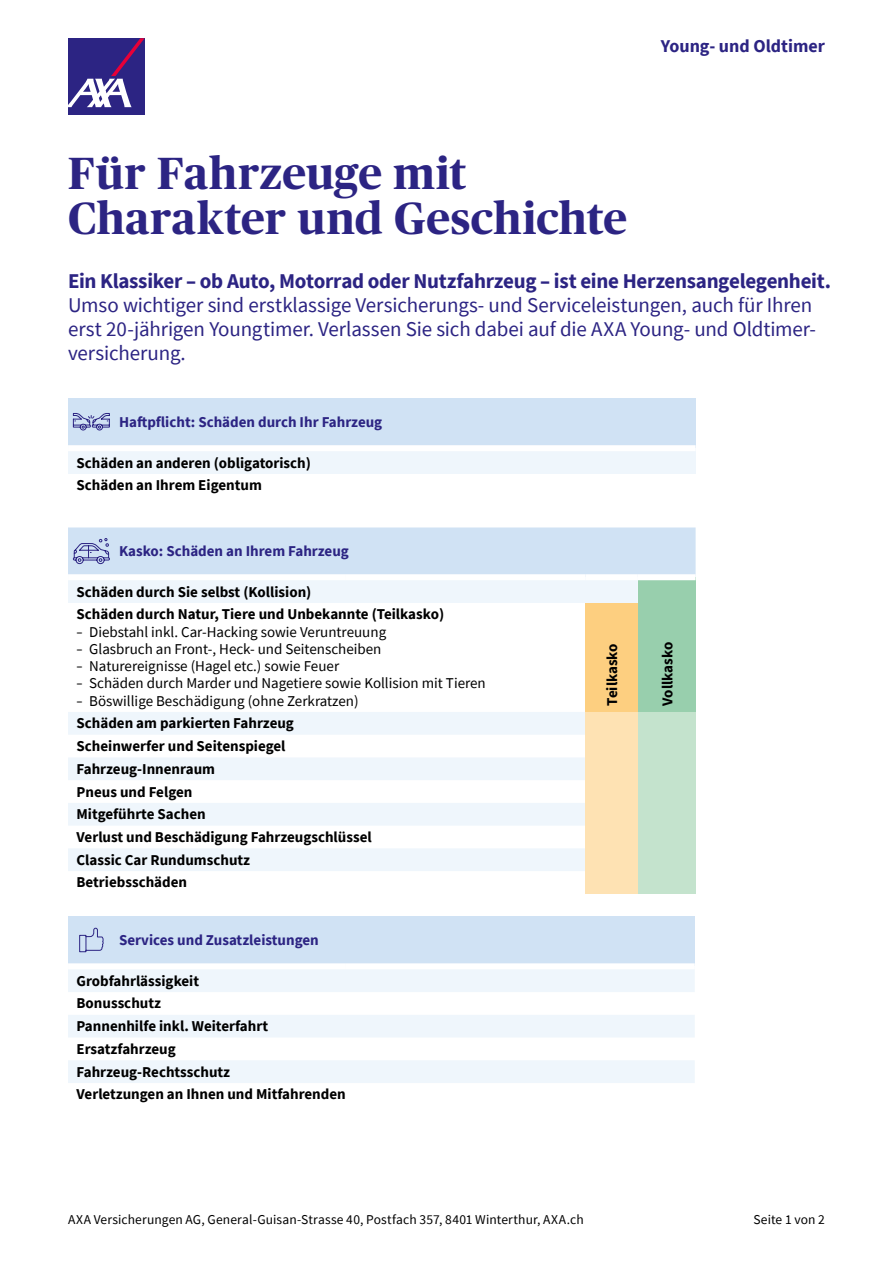
<style>
.page{position:relative;width:893px;height:1263px;background:#fff}
.page>*{position:absolute;margin:0;border:0;box-sizing:border-box;transform-origin:0 0}
.t1{font:700 45px/45px "Publico Headline";letter-spacing:.01em;color:#2c2483}
.t2{font:21px/24px "Source Sans Pro";letter-spacing:-.01em;color:#2c2483}
.t3{font:700 21px "Source Sans Pro";letter-spacing:-.015em;color:#2c2483}
.t4{font:700 18px "Source Sans Pro";color:#2c2483}
.t5{font:700 15px/22.8px "Source Sans Pro";color:#000}
.t6{font:15px/17.2px "Source Sans Pro";color:#000}
.t7{font:700 15px "Source Sans Pro";color:#2c2483}
.t8{font:13.5px "Source Sans Pro";letter-spacing:.01em;color:#000}
</style>
<div class="page">
<div style="left:68px;top:38px;width:77px;height:77px;background:#2c2483"></div>
<svg style="left:68px;top:38px;width:77px;height:69px"></svg>
<div style="left:68px;top:398px;width:628px;height:50px;background:#d0e2f4"></div>
<div style="left:68px;top:448px;width:628px;height:26px;background:#eff6fc"></div>
<div style="left:68px;top:445px;width:628px;height:6px;background:#fff"></div>
<svg style="left:68px;top:580px;width:570px;height:291px"></svg>
<div style="left:638px;top:577px;width:58px;height:135px;background:#98cfad"></div>
<div style="left:585px;top:603px;width:53px;height:109px;background:#fdcf80"></div>
<div style="left:585px;top:712px;width:53px;height:182px;background:#fee2b3"></div>
<div style="left:638px;top:712px;width:58px;height:182px;background:#c4e3cd"></div>
<div style="left:638px;top:574px;width:58px;height:6px;background:#fff"></div>
<div style="left:68px;top:916px;width:627px;height:50px;background:#d0e2f4"></div>
<svg style="left:68px;top:969px;width:627px;height:114px;fill:#eff6fc"></svg>
<div style="left:68px;top:963px;width:278px;height:6px;background:#fff"></div>
<div style="left:346px;top:963px;width:349px;height:6px;background:#fff"></div>
<svg style="left:73px;top:413px;width:37px;height:18px"></svg>
<svg style="left:68px;top:527px;width:628px;height:50px"></svg>
<svg style="left:79px;top:927px;width:25px;height:25px"></svg>
<p class="t4" style="left:661px;top:34px;width:166px">Young- und Oldtimer</p>
<h1 class="t1" style="left:68px;top:148px;width:561px">Für Fahrzeuge mit<br>Charakter und Geschichte</h1>
<h2 class="t3" style="left:68px;top:267px;width:764px">Ein Klassiker – ob Auto, Motorrad oder Nutzfahrzeug – ist eine Herzensangelegenheit.</h2>
<h2 class="t2" style="left:68px;top:293px;width:749px">Umso wichtiger sind erstklassige Versicherungs- und Serviceleistungen, auch für Ihren erst 20-jährigen Youngtimer. Verlassen Sie sich dabei auf die AXA Young- und Oldtimer&shy;versicherung.</h2>
<p class="t7" style="left:119px;top:412px;width:265px">Haftpflicht: Schäden durch Ihr Fahrzeug</p>
<p class="t5" style="left:77px;top:451px;width:236px">Schäden an anderen (obligatorisch)<br>Schäden an Ihrem Eigentum</p>
<p class="t7" style="left:119px;top:541px;width:231px">Kasko: Schäden an Ihrem Fahrzeug</p>
<p class="t5" style="left:77px;top:580px;width:236px">Schäden durch Sie selbst (Kollision)</p>
<p class="t5" style="left:77px;top:603px;width:369px">Schäden durch Natur, Tiere und Unbekannte (Teilkasko)</p>
<p class="t6" style="left:77px;top:623px;width:411px">؞ Diebstahl inkl. Car-Hacking sowie Veruntreuung<br>؞ Glasbruch an Front-, Heck- und Seitenscheiben<br>؞ Naturereignisse (Hagel etc.) sowie Feuer<br>؞ Schäden durch Marder und Nagetiere sowie Kollision mit Tieren ؞ Böswillige Beschädigung (ohne Zerkratzen)</p>
<p class="t5" style="left:77px;top:712px;width:297px">Schäden am parkierten Fahrzeug<br>Scheinwerfer und Seitenspiegel<br>Fahrzeug-Innenraum<br>Pneus und Felgen<br>Mitgeführte Sachen<br>Verlust und Beschädigung Fahrzeugschlüssel<br>Classic Car Rundumschutz<br>Betriebsschäden</p>
<p class="t7" style="left:119px;top:930px;width:201px">Services und Zusatzleistungen</p>
<p class="t5" style="left:77px;top:969px;width:271px">Grobfahrlässigkeit<br>Bonusschutz<br>Pannenhilfe inkl. Weiterfahrt<br>Ersatzfahrzeug<br>Fahrzeug-Rechtsschutz<br>Verletzungen an Ihnen und Mitfahrenden</p>
<p class="t5" style="left:601px;top:706px;width:64px;rotate:-90deg">Teilkasko</p>
<p class="t5" style="left:656px;top:706px;width:65px;rotate:-90deg">Vollkasko</p>
<p class="t8" style="left:68px;top:1211px;width:517px">AXA Versicherungen AG, General-Guisan-Strasse 40, Postfach 357, 8401 Winterthur, AXA.ch</p>
<p class="t8" style="left:753px;top:1211px;width:73px">Seite 1 von 2</p>
</div>
